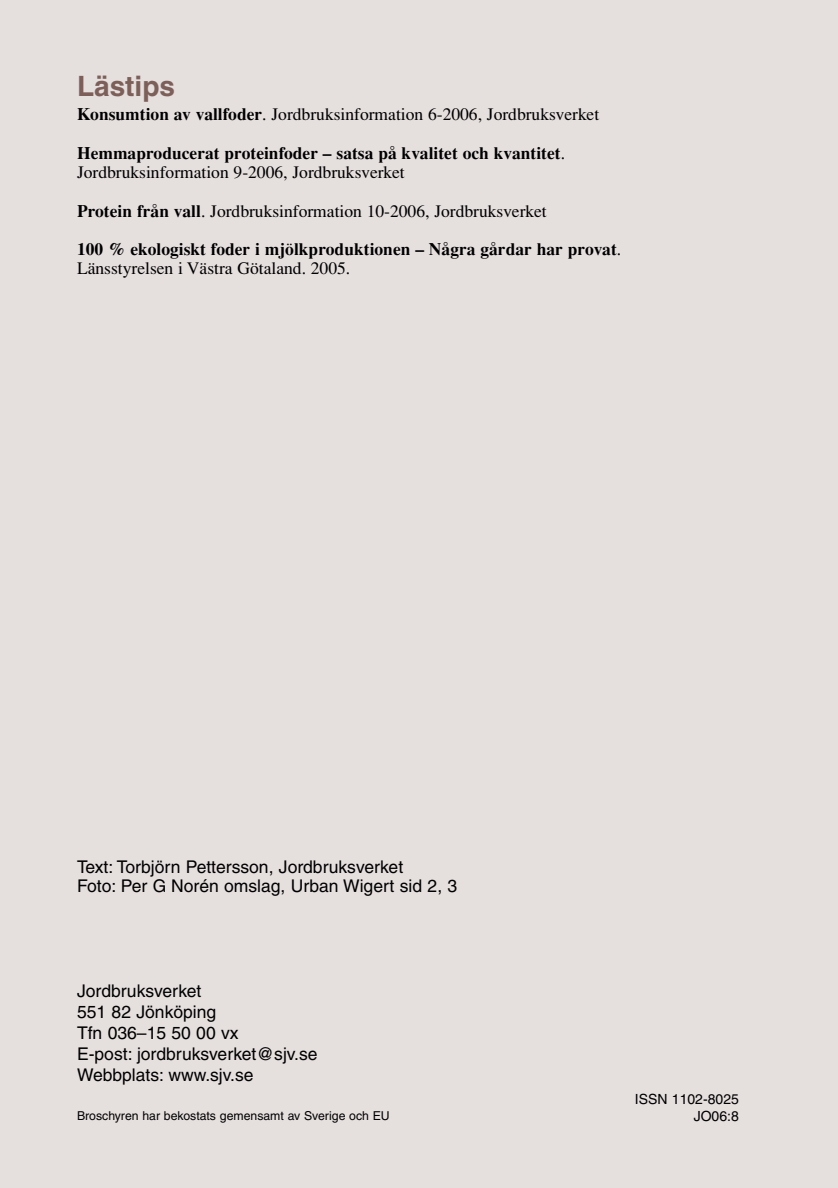
<style>
.page{position:relative;width:838px;height:1188px;background:#fff}
.page>*{position:absolute;margin:0;border:0;box-sizing:border-box;transform-origin:0 0}
.t1{font:700 28px "Helvetica";color:#7c5f58}
.t2{font:700 17.5px/19.2px "Times";color:#000}
.t3{font:17.5px/21px "Helvetica";color:#000}
.t4{font:17.5px "Times";color:#000}
.t5{font:14px/16.8px "Helvetica";color:#000;text-align:right}
.t6{font:12.25px "Helvetica";color:#000}
.s1{font-weight:700}
.s2{font-weight:400}
</style>
<div class="page">
<div style="left:0;top:0;width:837px;height:1187px;background:#e5dfde"></div>
<h1 class="t1" style="left:77px;top:76px;width:99px">Lästips</h1>
<p class="t4" style="left:77px;top:108px;width:523px"><span class="s1">Konsumtion av vallfoder</span>. Jordbruksinformation 6-2006, Jordbruksverket</p>
<p class="t2" style="left:77px;top:145px;width:489px">Hemmaproducerat proteinfoder – satsa på kvalitet och kvantitet<span class="s2">.<br>Jordbruksinformation 9-2006, Jordbruksverket</span></p>
<p class="t4" style="left:77px;top:204px;width:471px"><span class="s1">Protein från vall</span>. Jordbruksinformation 10-2006, Jordbruksverket</p>
<p class="t2" style="left:77px;top:241px;width:545px">100 % ekologiskt foder i mjölkproduktionen – Några gårdar har provat<span class="s2">.<br>Länsstyrelsen i Västra Götaland. 2005.</span></p>
<p class="t3" style="left:77px;top:858px;width:381px;line-height:19.2px">Text: Torbjörn Pettersson, Jordbruksverket<br>Foto: Per G Norén omslag, Urban Wigert sid 2, 3</p>
<p class="t3" style="left:77px;top:982px;width:242px">Jordbruksverket<br>551 82 Jönköping<br>Tfn 036–15 50 00 vx<br>E-post: jordbruksverket@sjv.se<br>Webbplats: www.sjv.se</p>
<p class="t6" style="left:77px;top:1110px;width:314px">Broschyren har bekostats gemensamt av Sverige och EU</p>
<p class="t5" style="left:634px;top:1091px;width:105px">ISSN 1102-8025<br>JO06:8</p>
</div>
